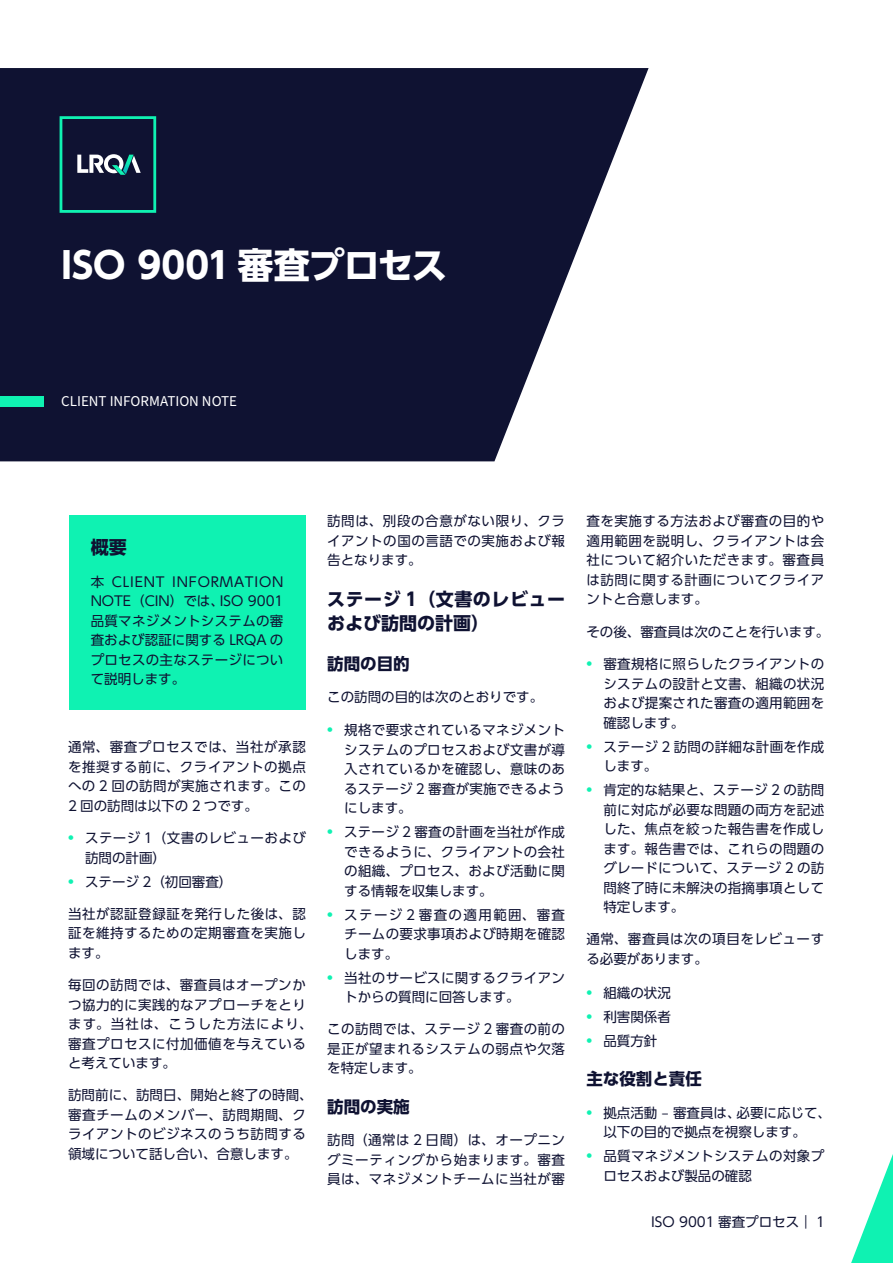
<style>
.page{position:relative;width:893px;height:1263px;background:#fff}
.page>*{position:absolute;margin:0;border:0;box-sizing:border-box;transform-origin:0 0}
.t1{font:700 36px "UD Shin Go Pro";letter-spacing:-.02em;color:#fff}
.t2{font:700 18px/24px "UD Shin Go Pro";letter-spacing:.03em;color:#0f1232}
.t3{font:700 16.5px "UD Shin Go Pro";color:#0f1232}
.t4{font:15px "Source Sans Pro";color:#fff}
.t5{font:13.5px/19.5px "UD Shin Go Pro";letter-spacing:.025em;color:#0f1232;text-align:justify}
.t6{font:13.5px/19.5px "UD Shin Go Pro";color:#0f1232}
.s1{font-weight:700;color:#0ff2b2}
</style>
<div class="page">
<svg style="left:0;top:68px;width:649px;height:393px;fill:#0f1232"></svg>
<svg style="left:77px;top:154px;width:64px;height:21px"></svg>
<div style="left:60px;top:116px;width:96px;height:97px;border:3px solid #0ff2b2"></div>
<svg style="left:851px;top:1154px;width:42px;height:109px"></svg>
<div style="left:0;top:396px;width:44px;height:10px;background:#0ff2b2"></div>
<div style="left:69px;top:515px;width:236px;height:195px;background:#0ff2b2"></div>
<h1 class="t1" style="left:61px;top:236px;width:388px">ISO 9001 審査プロセス</h1>
<p class="t4" style="left:61px;top:391px;width:177px">CLIENT INFORMATION NOTE</p>
<h2 class="t2" style="left:91px;top:534px;width:37px">概要</h2>
<p class="t5" style="left:91px;top:571px;width:194px">本 CLIENT INFORMATION NOTE（CIN）では、ISO 9001品質マネジメントシステムの審査および認証に関する LRQA のプロセスの主なステージについて説明します。</p>
<p class="t5" style="left:68px;top:737px;width:239px">通常、審査プロセスでは、当社が承認を推奨する前に、クライアントの拠点への 2 回の訪問が実施されます。この2 回の訪問は以下の 2 つです。</p>
<p class="t5" style="left:85px;top:828px;width:222px;text-indent:-17px"><span class="s1">•</span> ステージ 1（文書のレビューおよび訪問の計画）</p>
<p class="t6" style="left:68px;top:871px;width:166px"><span class="s1">•</span> ステージ 2（初回審査）</p>
<p class="t5" style="left:68px;top:903px;width:239px">当社が認証登録証を発行した後は、認証を維持するための定期審査を実施します。</p>
<p class="t5" style="left:68px;top:975px;width:246px;text-align:left">毎回の訪問では、審査員はオープンかつ協力的に実践的なアプローチをとります。当社は、こうした方法により、審査プロセスに付加価値を与えていると考えています。</p>
<p class="t5" style="left:68px;top:1085px;width:246px;text-align:left">訪問前に、訪問日、開始と終了の時間、審査チームのメンバー、訪問期間、クライアントのビジネスのうち訪問する領域について話し合い、合意します。</p>
<p class="t5" style="left:327px;top:511px;width:239px">訪問は、別段の合意がない限り、クライアントの国の言語での実施および報告となります。</p>
<h2 class="t2" style="left:327px;top:587px;width:239px">ステージ 1（文書のレビューおよび訪問の計画）</h2>
<p class="t3" style="left:327px;top:650px;width:84px">訪問の目的</p>
<p class="t6" style="left:327px;top:687px;width:217px">この訪問の目的は次のとおりです。</p>
<p class="t5" style="left:344px;top:720px;width:222px;text-indent:-17px"><span class="s1">•</span> 規格で要求されているマネジメントシステムのプロセスおよび文書が導入されているかを確認し、意味のあるステージ 2 審査が実施できるようにします。</p>
<p class="t5" style="left:344px;top:822px;width:222px;text-indent:-17px"><span class="s1">•</span> ステージ 2 審査の計画を当社が作成できるように、クライアントの会社の組織、プロセス、および活動に関する情報を収集します。</p>
<p class="t5" style="left:344px;top:904px;width:222px;text-indent:-17px"><span class="s1">•</span> ステージ 2 審査の適用範囲、審査チームの要求事項および時期を確認します。</p>
<p class="t5" style="left:344px;top:967px;width:222px;text-indent:-17px"><span class="s1">•</span> 当社のサービスに関するクライアントからの質問に回答します。</p>
<p class="t5" style="left:327px;top:1019px;width:239px">この訪問では、ステージ 2 審査の前の是正が望まれるシステムの弱点や欠落を特定します。</p>
<p class="t3" style="left:327px;top:1093px;width:84px">訪問の実施</p>
<p class="t5" style="left:327px;top:1130px;width:239px">訪問 （通常は 2 日間）は、オープニングミーティングから始まります。審査員は、マネジメントチームに当社が審</p>
<p class="t5" style="left:586px;top:511px;width:239px">査を実施する方法および審査の目的や適用範囲を説明し、クライアントは会社について紹介いただきます。審査員は訪問に関する計画についてクライアントと合意します。</p>
<p class="t6" style="left:586px;top:621px;width:244px">その後、審査員は次のことを行います。</p>
<p class="t5" style="left:603px;top:654px;width:222px;text-indent:-17px"><span class="s1">•</span> 審査規格に照らしたクライアントのシステムの設計と文書、組織の状況および提案された審査の適用範囲を確認します。</p>
<p class="t5" style="left:603px;top:736px;width:222px;text-indent:-17px"><span class="s1">•</span> ステージ 2 訪問の詳細な計画を作成します。</p>
<p class="t5" style="left:603px;top:780px;width:222px;text-indent:-17px"><span class="s1">•</span> 肯定的な結果と、ステージ 2 の訪問前に対応が必要な問題の両方を記述した、焦点を絞った報告書を作成します。報告書では、これらの問題のグレードについて、ステージ 2 の訪問終了時に未解決の指摘事項として特定します。</p>
<p class="t5" style="left:586px;top:929px;width:239px">通常、審査員は次の項目をレビューする必要があります。</p>
<p class="t5" style="left:586px;top:982px;width:86px"><span class="s1">•</span> 組織の状況</p>
<p class="t5" style="left:586px;top:1006px;width:86px"><span class="s1">•</span> 利害関係者</p>
<p class="t5" style="left:586px;top:1030px;width:73px"><span class="s1">•</span> 品質方針</p>
<p class="t3" style="left:586px;top:1065px;width:117px">主な役割と責任</p>
<p class="t6" style="left:603px;top:1102px;width:229px;text-indent:-17px"><span class="s1">•</span> 拠点活動 – 審査員は、必要に応じて、以下の目的で拠点を視察します。</p>
<p class="t5" style="left:603px;top:1146px;width:222px;text-indent:-17px"><span class="s1">•</span> 品質マネジメントシステムの対象プロセスおよび製品の確認</p>
<p class="t6" style="left:651px;top:1212px;width:175px">ISO 9001 審査プロセス｜ 1</p>
</div>
